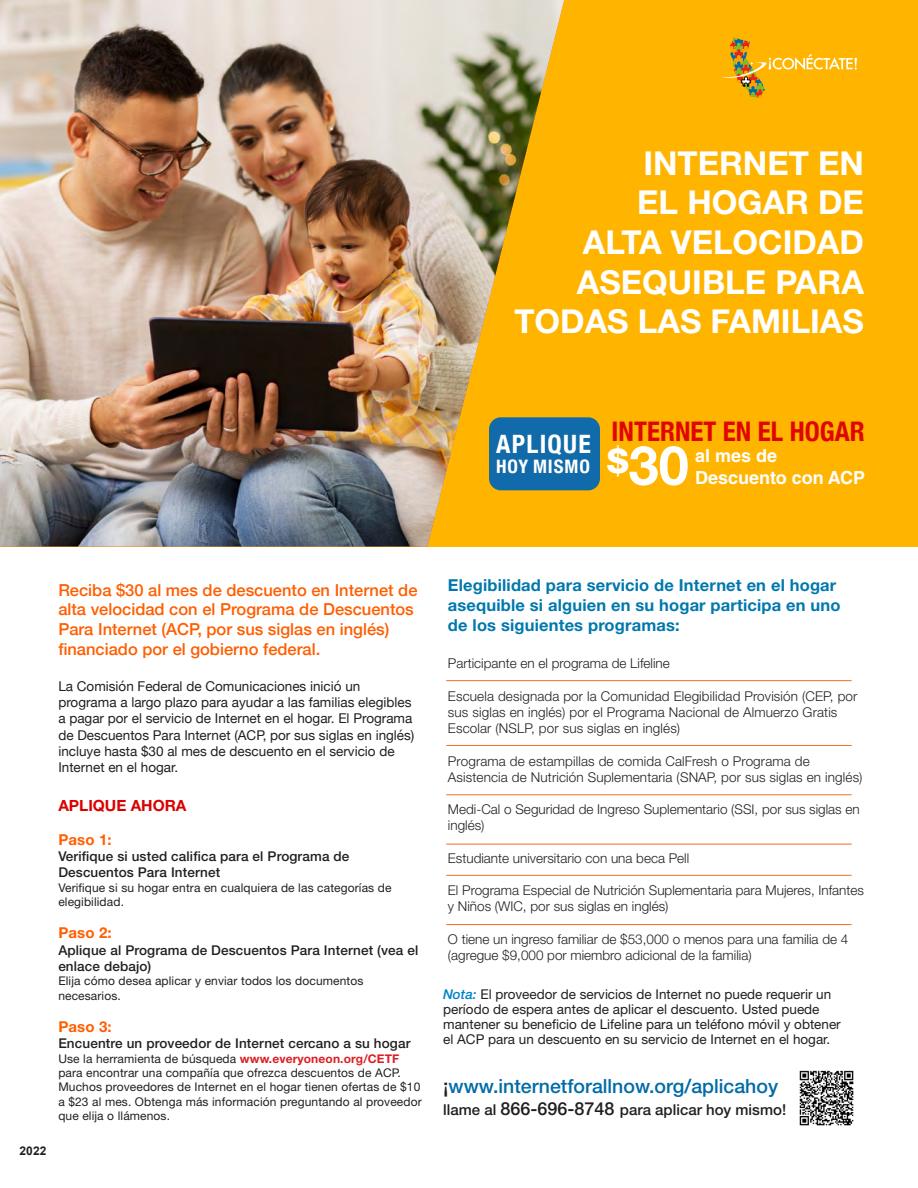
<style>
.page{position:relative;width:918px;height:1188px;background:#fff}
.page>*{position:absolute;margin:0;border:0;box-sizing:border-box;transform-origin:0 0}
.t1{font:700 54.15px "Helvetica Neue LT Std";color:#fff}
.t2{font:700 33px/39.6px "Helvetica Neue LT Std";color:#fff;text-align:right}
.t3{font:700 condensed 27px "Helvetica Neue";color:#e00600}
.t4{font:700 condensed 25.35px "Helvetica Neue";letter-spacing:.05em;color:#fff}
.t5{font:500 19.5px "Helvetica Neue LT Std";color:#006ba7}
.t6{font:700 condensed 18.6px "Helvetica Neue";letter-spacing:.05em;color:#fff}
.t7{font:700 18px "Helvetica LT Std";color:#fff}
.t8{font:500 16.5px/19.8px "Helvetica Neue";color:#ff5e00}
.t9{font:700 16.5px/19.8px "Helvetica Neue LT Std";letter-spacing:.01em;color:#0078ae}
.t10{font:700 15.45px "Helvetica Neue LT Std";color:#db0000}
.t11{font:500 15px "Helvetica Neue LT Std";color:#231f20}
.t12{font:700 15px "Helvetica Neue LT Std";letter-spacing:.01em;color:#ff5e00}
.Tab{font:300 13.5px/16.2px "Helvetica Neue LT Std";color:#231f20}
.t13{font:13.5px/16.2px "Helvetica Neue";color:#231f20}
.Tab-2{font:13.5px/14.9px "Helvetica Neue LT Std";color:#231f20}
.t14{font:500 13.5px/16.2px "Helvetica Neue LT Std";letter-spacing:.01em;color:#231f20}
.t15{font:12px/14.4px "Helvetica Neue LT Std";letter-spacing:.01em;color:#231f20}
.t16{font:700 12px "Arial";color:#231f20}
.s1{font-weight:700;color:#db1f25}
.s2{font-weight:500;font-style:italic;color:#0083ca}
.s3{color:#231f20}
.s4{font-size:18px}
</style>
<div class="page">
<div style="left:0;top:0;width:918px;height:546px;background:#ffb500"></div>
<svg style="left:721px;top:37px;width:136px;height:61px"></svg>
<img style="left:799px;top:1070px;width:55px;height:56px">
<img style="left:0;top:0;width:564px;height:546px">
<div style="left:489px;top:417px;width:111px;height:73px;background:#116aa9;border-radius:12px"></div>
<hr style="left:446px;top:745px;width:406px;height:1px;background:#f36e21">
<hr style="left:446px;top:844px;width:406px;height:1px;background:#f36e21">
<hr style="left:446px;top:794px;width:406px;height:1px;background:#f36e21">
<hr style="left:446px;top:680px;width:406px;height:1px;background:#f36e21">
<hr style="left:446px;top:875px;width:406px;height:1px;background:#f36e21">
<hr style="left:446px;top:924px;width:406px;height:1px;background:#f36e21">
<p class="t2" style="left:514px;top:142px;width:351px">INTERNET EN<br>EL HOGAR DE<br>ALTA VELOCIDAD<br>ASEQUIBLE PARA<br>TODAS LAS FAMILIAS</p>
<p class="t4" style="left:496px;top:423px;width:96px">APLIQUE</p>
<p class="t6" style="left:496px;top:451px;width:95px">HOY MISMO</p>
<p class="t3" style="left:612px;top:409px;width:255px">INTERNET EN EL HOGAR</p>
<p class="t1" style="left:607px;top:432px;width:83px"><sup>$</sup>30</p>
<p class="t7" style="left:695px;top:445px;width:84px">al mes de</p>
<p class="t7" style="left:695px;top:467px;width:172px">Descuento con ACP</p>
<p class="t16" style="left:20px;top:1143px;width:29px">2022</p>
<p class="t8" style="left:58px;top:578px;width:361px">Reciba $30 al mes de descuento en Internet de alta velocidad con el Programa de Descuentos Para Internet (ACP, por sus siglas en inglés) financiado por el gobierno federal.</p>
<p class="t13" style="left:58px;top:679px;width:358px">La Comisión Federal de Comunicaciones inició un programa a largo plazo para ayudar a las familias elegibles a pagar por el servicio de Internet en el hogar. El Programa de Descuentos Para Internet (ACP, por sus siglas en inglés) incluye hasta $30 al mes de descuento en el servicio de Internet en el hogar.</p>
<p class="t10" style="left:58px;top:795px;width:130px">APLIQUE AHORA</p>
<p class="t12" style="left:58px;top:830px;width:55px">Paso 1:</p>
<p class="t14" style="left:58px;top:848px;width:293px">Verifique si usted califica para el Programa de<br>Descuentos Para Internet</p>
<p class="t15" style="left:58px;top:880px;width:335px">Verifique si su hogar entra en cualquiera de las categorías de elegibilidad.</p>
<p class="t12" style="left:58px;top:924px;width:55px">Paso 2:</p>
<p class="t14" style="left:58px;top:942px;width:361px">Aplique al Programa de Descuentos Para Internet (vea el enlace debajo)</p>
<p class="t15" style="left:58px;top:974px;width:307px">Elija cómo desea aplicar y enviar todos los documentos necesarios.</p>
<p class="t12" style="left:58px;top:1017px;width:55px">Paso 3:</p>
<p class="t14" style="left:58px;top:1035px;width:354px">Encuentre un proveedor de Internet cercano a su hogar</p>
<p class="t15" style="left:58px;top:1051px;width:344px">Use la herramienta de búsqueda <span class="s1">www.everyoneon.org/CETF </span>para encontrar una compañía que ofrezca descuentos de ACP.</p>
<p class="t15" style="left:58px;top:1080px;width:365px;text-align:justify">Muchos proveedores de Internet en el hogar tienen ofertas de $10 a $23 al mes. Obtenga más información preguntando al proveedor que elija o llámenos.</p>
<p class="t9" style="left:448px;top:575px;width:394px">Elegibilidad para servicio de Internet en el hogar asequible si alguien en su hogar participa en uno de los siguientes programas:</p>
<p class="Tab" style="left:448px;top:655px;width:223px">Participante en el programa de Lifeline</p>
<p class="Tab" style="left:448px;top:688px;width:411px">Escuela designada por la Comunidad Elegibilidad Provisión (CEP, por sus siglas en inglés) por el Programa Nacional de Almuerzo Gratis<br>Escolar (NSLP, por sus siglas en inglés)</p>
<p class="Tab" style="left:448px;top:752px;width:416px">Programa de estampillas de comida CalFresh o Programa de<br>Asistencia de Nutrición Suplementaria (SNAP, por sus siglas en inglés)</p>
<p class="Tab" style="left:448px;top:801px;width:413px">Medi-Cal o Seguridad de Ingreso Suplementario (SSI, por sus siglas en inglés)</p>
<p class="Tab" style="left:448px;top:850px;width:243px">Estudiante universitario con una beca Pell</p>
<p class="Tab" style="left:448px;top:882px;width:418px">El Programa Especial de Nutrición Suplementaria para Mujeres, Infantes y Niños (WIC, por sus siglas en inglés)</p>
<p class="Tab" style="left:448px;top:931px;width:402px">O tiene un ingreso familiar de $53,000 o menos para una familia de 4 (agregue $9,000 por miembro adicional de la familia)</p>
<p class="Tab-2" style="left:443px;top:987px;width:399px"><span class="s2">Nota:</span> El proveedor de servicios de Internet no puede requerir un período de espera antes de aplicar el descuento. Usted puede mantener su beneficio de Lifeline para un teléfono móvil y obtener el ACP para un descuento en su servicio de Internet en el hogar.</p>
<p class="t5" style="left:443px;top:1074px;width:336px"><span class="s3">¡</span>www.internetforallnow.org/aplicahoy</p>
<p class="t11" style="left:443px;top:1101px;width:344px">llame al <span class="s4">866-696-8748</span> para aplicar hoy mismo!</p>
</div>
